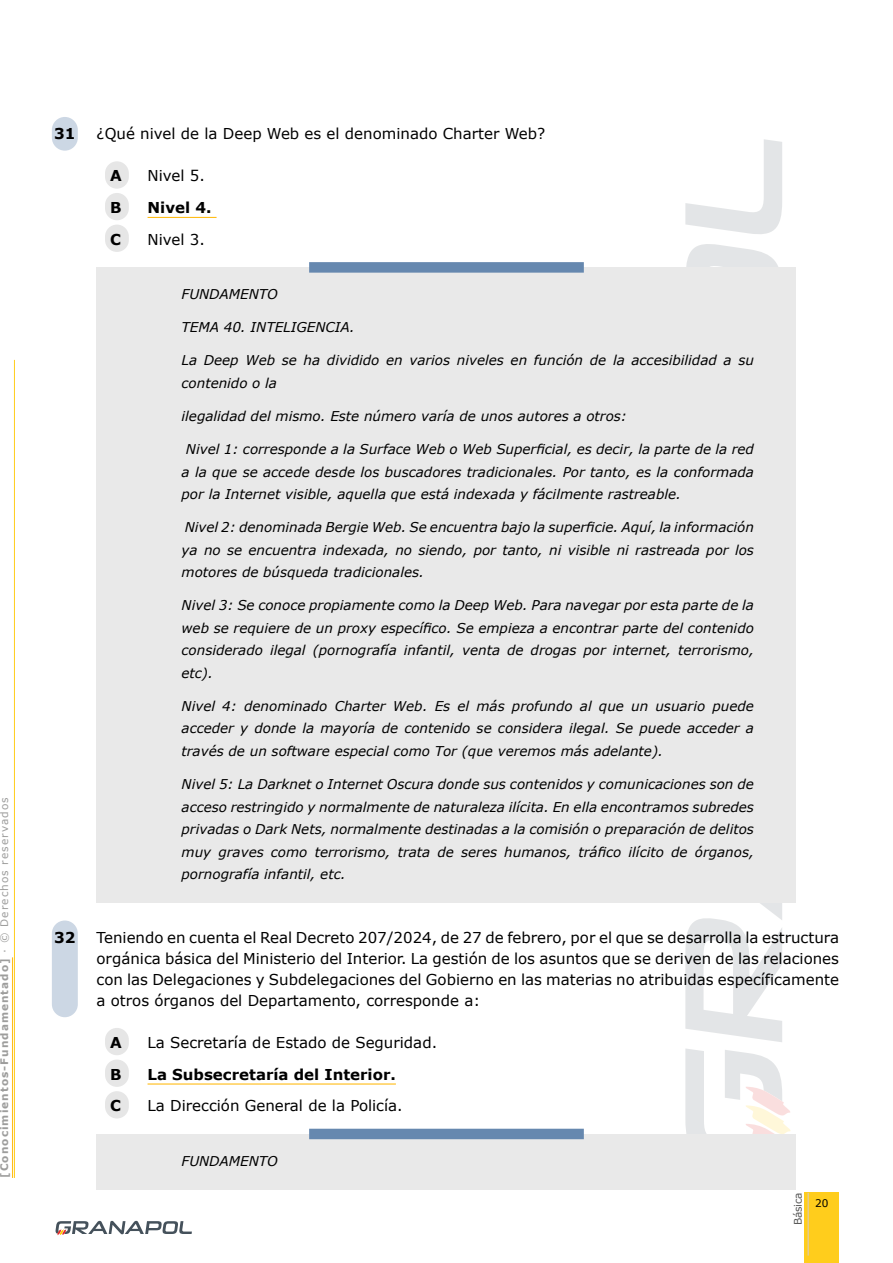
<style>
.page{position:relative;width:893px;height:1263px;background:#fff}
.page>*{position:absolute;margin:0;border:0;box-sizing:border-box;transform-origin:0 0}
.t1{font:15px/21px "Verdana";color:#000;text-align:justify}
.t2{font:700 15px "Verdana";color:#000}
.t3{font:italic 13.5px/22.5px "Verdana";color:#000;text-align:justify}
.t4{font:700 10.5px "Verdana";letter-spacing:.1em;color:#9d9d9c}
.t5{font:10.5px "Verdana";letter-spacing:-.03em;color:#575756}
.t6{font:10.5px "Verdana";color:#000}
.s1{font-weight:400}
</style>
<div class="page">
<svg style="left:685px;top:903px;width:97px;height:139px"></svg>
<svg style="left:685px;top:139px;width:97px;height:95px"></svg>
<svg style="left:685px;top:1048px;width:106px;height:86px"></svg>
<svg style="left:686px;top:244px;width:92px;height:23px"></svg>
<svg style="left:56px;top:1221px;width:136px;height:14px"></svg>
<div style="left:805px;top:1193px;width:34px;height:70px;background:#ffcd1c"></div>
<hr style="left:14px;top:360px;width:1px;height:818px;background:#ffcd1c">
<hr style="left:12px;top:957px;width:1px;height:221px;background:#ffbd19">
<hr style="left:808px;top:1193px;width:1px;height:62px;background:#d4cac8">
<div style="left:52px;top:117px;width:26px;height:34px;background:#ccd7e4;border-radius:13px"></div>
<div style="left:105px;top:161px;width:24px;height:28px;background:#e6e6e6;border-radius:12px"></div>
<div style="left:105px;top:193px;width:24px;height:27px;background:#e6e6e6;border-radius:12px"></div>
<div style="left:105px;top:225px;width:24px;height:27px;background:#e6e6e6;border-radius:12px"></div>
<div style="left:97px;top:267px;width:699px;height:636px;background:#e9e9e9"></div>
<div style="left:309px;top:262px;width:275px;height:11px;background:#6688af"></div>
<div style="left:52px;top:920px;width:26px;height:97px;background:#ccd7e4;border-radius:13px"></div>
<div style="left:105px;top:1028px;width:24px;height:27px;background:#e6e6e6;border-radius:12px"></div>
<div style="left:105px;top:1059px;width:24px;height:28px;background:#e6e6e6;border-radius:12px"></div>
<div style="left:105px;top:1091px;width:24px;height:27px;background:#e6e6e6;border-radius:12px"></div>
<div style="left:97px;top:1134px;width:699px;height:55px;background:#e9e9e9"></div>
<div style="left:309px;top:1129px;width:275px;height:10px;background:#6688af"></div>
<hr style="left:148px;top:217px;width:69px;height:1px;background:#ffbd19">
<hr style="left:148px;top:1083px;width:248px;height:1px;background:#ffbd19">
<p class="t4" style="left:-3px;top:1178px;width:382px;rotate:-90deg">[Conocimientos-Fundamentado] <span class="s1">· © Derechos reservados</span></p>
<p class="t2" style="left:54px;top:124px;width:23px">31</p>
<p class="t1" style="left:97px;top:123px;width:450px">¿Qué nivel de la Deep Web es el denominado Charter Web?</p>
<p class="t2" style="left:110px;top:166px;width:13px">A</p>
<p class="t1" style="left:148px;top:166px;width:59px">Nivel 5.</p>
<p class="t2" style="left:110px;top:198px;width:13px">B</p>
<p class="t2" style="left:148px;top:198px;width:65px">Nivel 4.</p>
<p class="t2" style="left:110px;top:229px;width:12px">C</p>
<p class="t1" style="left:148px;top:229px;width:59px">Nivel 3.</p>
<p class="t3" style="left:182px;top:283px;width:98px">FUNDAMENTO</p>
<p class="t3" style="left:182px;top:316px;width:175px">TEMA 40. INTELIGENCIA.</p>
<p class="t3" style="left:182px;top:349px;width:574px">La Deep Web se ha dividido en varios niveles en función de la accesibilidad a su contenido o la</p>
<p class="t3" style="left:182px;top:405px;width:447px">ilegalidad del mismo. Este número varía de unos autores a otros:</p>
<p class="t3" style="left:182px;top:438px;width:574px;text-indent:4px">Nivel 1: corresponde a la Surface Web o Web Superficial, es decir, la parte de la red a la que se accede desde los buscadores tradicionales. Por tanto, es la conformada por la Internet visible, aquella que está indexada y fácilmente rastreable.</p>
<p class="t3" style="left:182px;top:516px;width:574px">Nivel 2: denominada Bergie Web. Se encuentra bajo la superficie. Aquí, la información ya no se encuentra indexada, no siendo, por tanto, ni visible ni rastreada por los motores de búsqueda tradicionales.</p>
<p class="t3" style="left:182px;top:594px;width:574px">Nivel 3: Se conoce propiamente como la Deep Web. Para navegar por esta parte de la web se requiere de un proxy específico. Se empieza a encontrar parte del contenido considerado ilegal (pornografía infantil, venta de drogas por internet, terrorismo, etc).</p>
<p class="t3" style="left:182px;top:695px;width:574px">Nivel 4: denominado Charter Web. Es el más profundo al que un usuario puede acceder y donde la mayoría de contenido se considera ilegal. Se puede acceder a través de un software especial como Tor (que veremos más adelante).</p>
<p class="t3" style="left:182px;top:773px;width:574px">Nivel 5: La Darknet o Internet Oscura donde sus contenidos y comunicaciones son de acceso restringido y normalmente de naturaleza ilícita. En ella encontramos subredes privadas o Dark Nets, normalmente destinadas a la comisión o preparación de delitos muy graves como terrorismo, trata de seres humanos, tráfico ilícito de órganos, pornografía infantil, etc.</p>
<p class="t2" style="left:54px;top:927px;width:23px">32</p>
<p class="t1" style="left:97px;top:927px;width:744px">Teniendo en cuenta el Real Decreto 207/2024, de 27 de febrero, por el que se desarrolla la estructura orgánica básica del Ministerio del Interior. La gestión de los asuntos que se deriven de las relaciones con las Delegaciones y Subdelegaciones del Gobierno en las materias no atribuidas específicamente a otros órganos del Departamento, corresponde a:</p>
<p class="t2" style="left:110px;top:1033px;width:13px">A</p>
<p class="t1" style="left:148px;top:1032px;width:291px">La Secretaría de Estado de Seguridad.</p>
<p class="t2" style="left:110px;top:1064px;width:13px">B</p>
<p class="t2" style="left:148px;top:1064px;width:250px">La Subsecretaría del Interior.</p>
<p class="t2" style="left:110px;top:1096px;width:12px">C</p>
<p class="t1" style="left:148px;top:1095px;width:257px">La Dirección General de la Policía.</p>
<p class="t3" style="left:182px;top:1149px;width:98px">FUNDAMENTO</p>
<p class="t5" style="left:791px;top:1225px;width:34px;rotate:-90deg">Básica</p>
<p class="t6" style="left:815px;top:1197px;width:15px">20</p>
</div>
